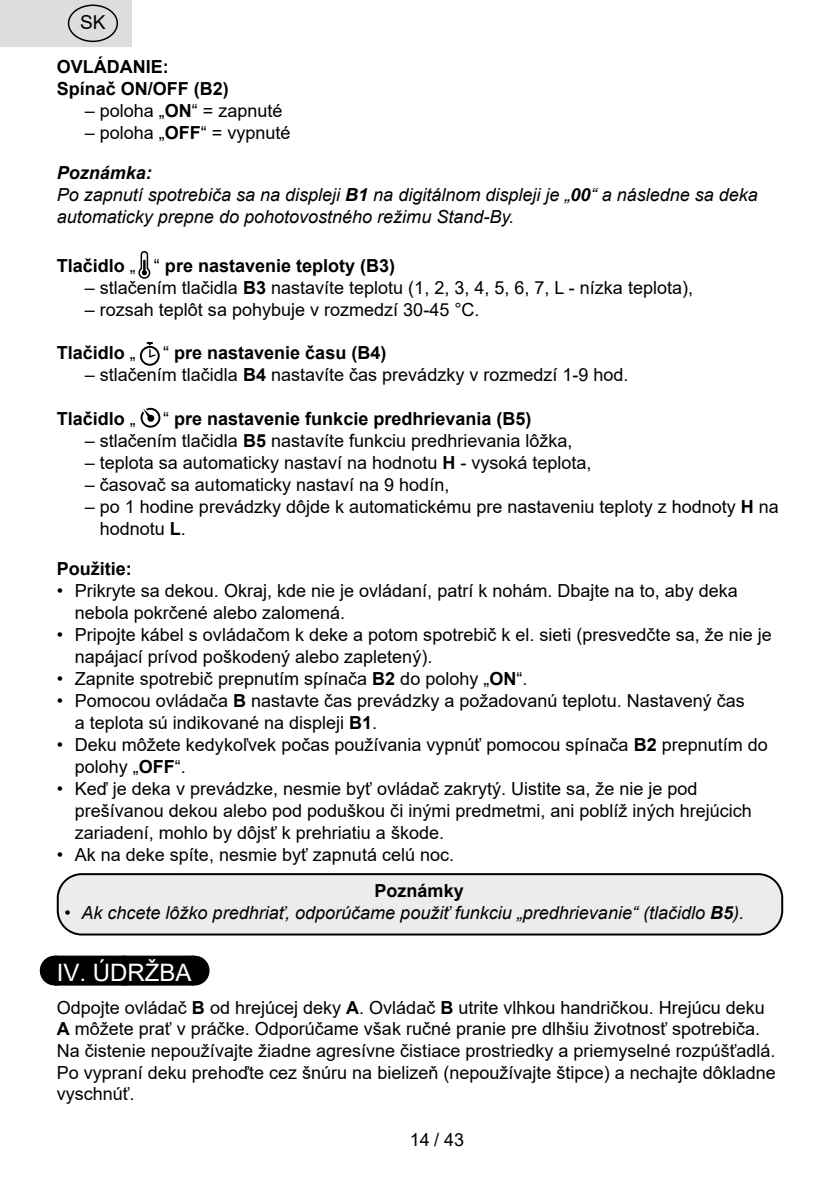
<style>
.page{position:relative;width:840px;height:1191px;background:#fff}
.page>*{position:absolute;margin:0;border:0;box-sizing:border-box;transform-origin:0 0}
.Grafický_nadpis_ETA{font:24px "Arial";color:#fff}
.t1{font:19.2px "Arial";color:#000}
.Odrážky_puntik{font:18px/22px "Arial";color:#000}
.Odrážky_pomlčky{font:18px/22px "Arial";color:#000}
._3_Text{font:italic 18px/22px "Arial";color:#000}
._3_Text-2{font:700 18px "Arial";color:#000}
._3_Text-3{font:italic 700 18px "Arial";color:#000}
.Normální{font:700 18px "Arial";color:#000}
.s1{font-weight:700}
.s2{font-weight:400}
</style>
<div class="page">
<div style="left:55px;top:955px;width:138px;height:30px;background:#000"></div>
<svg style="left:124px;top:955px;width:35px;height:1px"></svg>
<hr style="left:193px;top:955px;width:1px;height:30px;background:#000">
<svg style="left:138px;top:251px;width:12px;height:28px"></svg>
<svg style="left:140px;top:342px;width:20px;height:24px"></svg>
<svg style="left:140px;top:408px;width:20px;height:20px"></svg>
<div style="left:58px;top:874px;width:723px;height:60px;background:#ececec;border-radius:24px"></div>
<div style="left:57px;top:873px;width:725px;height:62px;border:2px solid #000;border-radius:24px"></div>
<div style="left:0;top:0;width:131px;height:47px;background:#ddd"></div>
<div style="left:68px;top:5px;width:50px;height:37px;border:1px solid #000;border-radius:50%"></div>
<p class="t1" style="left:80px;top:9px;width:27px">SK</p>
<p class="_3_Text-2" style="left:57px;top:54px;width:113px">OVLÁDANIE:</p>
<p class="_3_Text-2" style="left:57px;top:76px;width:174px">Spínač ON/OFF (B2)</p>
<p class="Odrážky_pomlčky" style="left:85px;top:100px;width:199px">– poloha „<span class="s1">ON</span>“ = zapnuté</p>
<p class="Odrážky_pomlčky" style="left:85px;top:122px;width:207px">– poloha „<span class="s1">OFF</span>“ = vypnuté</p>
<p class="_3_Text-3" style="left:57px;top:161px;width:97px">Poznámka:</p>
<p class="_3_Text" style="left:57px;top:184px;width:702px">Po zapnutí spotrebiča sa na displeji <span class="s1">B1</span> na digitálnom displeji je „<span class="s1">00</span>“ a následne sa deka automaticky prepne do pohotovostného režimu Stand-By.</p>
<p class="_3_Text-2" style="left:57px;top:253px;width:340px">Tlačidlo <span class="s2">„ “</span> pre nastavenie teploty (B3)</p>
<p class="Odrážky_pomlčky" style="left:85px;top:276px;width:609px">– stlačením tlačidla <span class="s1">B3</span> nastavíte teplotu (1, 2, 3, 4, 5, 6, 7, L - nízka teplota),</p>
<p class="Odrážky_pomlčky" style="left:85px;top:298px;width:396px">– rozsah teplôt sa pohybuje v rozmedzí 30-45 °C.</p>
<p class="_3_Text-2" style="left:57px;top:340px;width:81px">Tlačidlo <span class="s2">„</span></p>
<p class="_3_Text-2" style="left:163px;top:340px;width:225px"><span class="s2">“</span> pre nastavenie času (B4)</p>
<p class="Odrážky_pomlčky" style="left:85px;top:364px;width:545px">– stlačením tlačidla <span class="s1">B4</span> nastavíte čas prevádzky v rozmedzí 1-9 hod.</p>
<p class="_3_Text-2" style="left:57px;top:406px;width:81px">Tlačidlo <span class="s2">„</span></p>
<p class="_3_Text-2" style="left:163px;top:406px;width:370px"><span class="s2">“</span> pre nastavenie funkcie predhrievania (B5)</p>
<p class="Odrážky_pomlčky" style="left:85px;top:429px;width:489px">– stlačením tlačidla <span class="s1">B5</span> nastavíte funkciu predhrievania lôžka,</p>
<p class="Odrážky_pomlčky" style="left:85px;top:451px;width:508px">– teplota sa automaticky nastaví na hodnotu <span class="s1">H</span> - vysoká teplota,</p>
<p class="Odrážky_pomlčky" style="left:85px;top:473px;width:366px">– časovač sa automaticky nastaví na 9 hodín,</p>
<p class="Odrážky_pomlčky" style="left:100px;top:495px;width:680px;text-indent:-15px">– po 1 hodine prevádzky dôjde k automatickému pre nastaveniu teploty z hodnoty <span class="s1">H</span> na hodnotu <span class="s1">L</span>.</p>
<p class="_3_Text-2" style="left:57px;top:556px;width:77px">Použitie:</p>
<p class="Odrážky_puntik" style="left:75px;top:579px;width:664px;text-indent:-18px">• Prikryte sa dekou. Okraj, kde nie je ovládaní, patrí k nohám. Dbajte na to, aby deka nebola pokrčené alebo zalomená.</p>
<p class="Odrážky_puntik" style="left:75px;top:623px;width:698px;text-indent:-18px">• Pripojte kábel s ovládačom k deke a potom spotrebič k el. sieti (presvedčte sa, že nie je napájací prívod poškodený alebo zapletený).</p>
<p class="Odrážky_puntik" style="left:57px;top:667px;width:472px">• Zapnite spotrebič prepnutím spínača <span class="s1">B2</span> do polohy „<span class="s1">ON</span>“.</p>
<p class="Odrážky_puntik" style="left:75px;top:689px;width:671px;text-indent:-18px">• Pomocou ovládača <span class="s1">B</span> nastavte čas prevádzky a požadovanú teplotu. Nastavený čas a teplota sú indikované na displeji <span class="s1">B1</span>.</p>
<p class="Odrážky_puntik" style="left:75px;top:733px;width:694px;text-indent:-18px">• Deku môžete kedykoľvek počas používania vypnúť pomocou spínača <span class="s1">B2</span> prepnutím do polohy „<span class="s1">OFF</span>“.</p>
<p class="Odrážky_puntik" style="left:75px;top:777px;width:678px;text-indent:-18px">• Keď je deka v prevádzke, nesmie byť ovládač zakrytý. Uistite sa, že nie je pod prešívanou dekou alebo pod poduškou či inými predmetmi, ani poblíž iných hrejúcich zariadení, mohlo by dôjsť k prehriatiu a škode.</p>
<p class="Odrážky_puntik" style="left:57px;top:843px;width:398px">• Ak na deke spíte, nesmie byť zapnutá celú noc.</p>
<p class="Normální" style="left:374px;top:878px;width:91px">Poznámky</p>
<p class="_3_Text" style="left:64px;top:902px;width:681px">• Ak chcete lôžko predhriať, odporúčame použiť funkciu „predhrievanie“ (tlačidlo <span class="s1">B5</span>).</p>
<p class="Grafický_nadpis_ETA" style="left:57px;top:956px;width:136px">IV. ÚDRŽBA</p>
<p class="Odrážky_puntik" style="left:57px;top:996px;width:720px">Odpojte ovládač <span class="s1">B</span> od hrejúcej deky <span class="s1">A</span>. Ovládač <span class="s1">B</span> utrite vlhkou handričkou. Hrejúcu deku <span class="s1">A</span> môžete prať v práčke. Odporúčame však ručné pranie pre dlhšiu životnosť spotrebiča.<br>Na čistenie nepoužívajte žiadne agresívne čistiace prostriedky a priemyselné rozpúšťadlá.<br>Po vypraní deku prehoďte cez šnúru na bielizeň (nepoužívajte štipce) a nechajte dôkladne vyschnúť.</p>
<p class="Odrážky_puntik" style="left:410px;top:1128px;width:56px">14 / 43</p>
</div>
